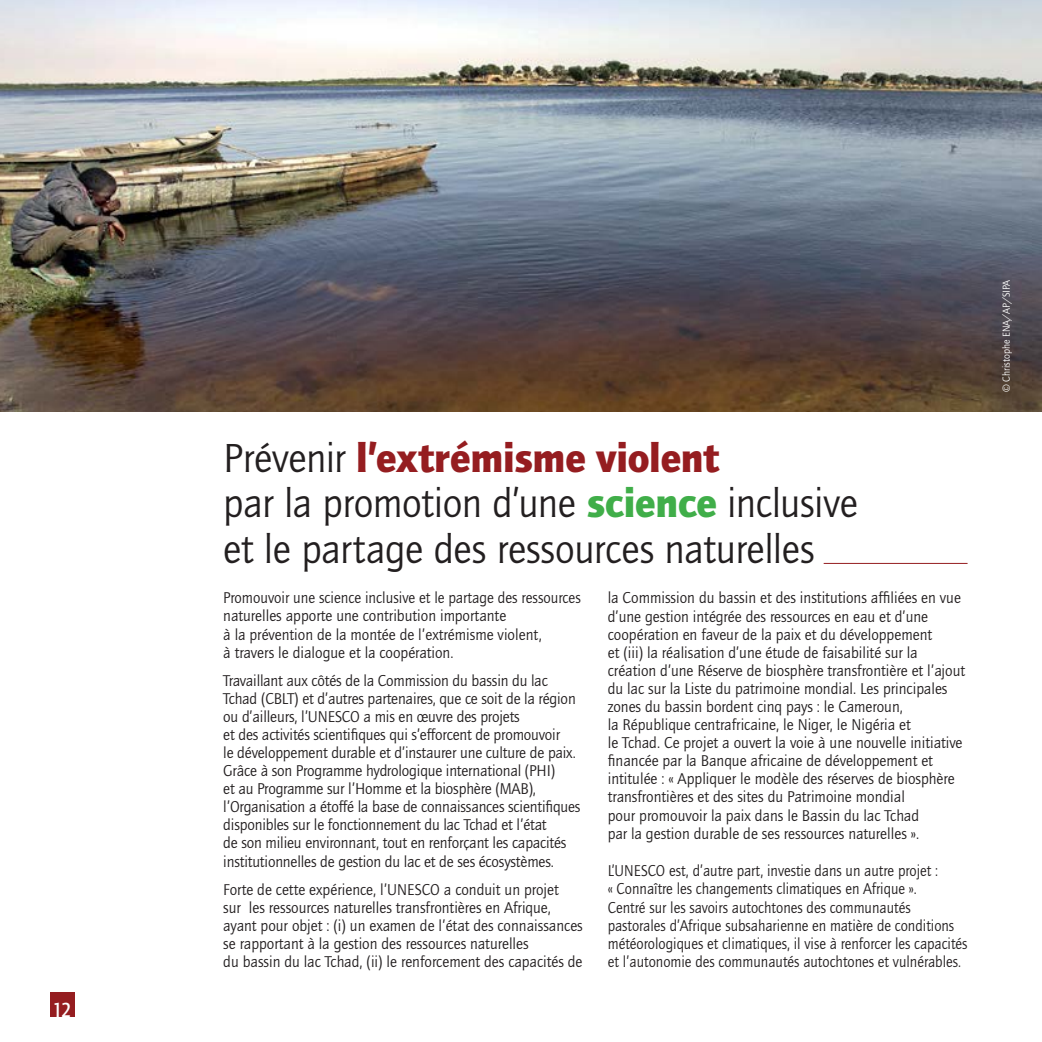
<style>
.page{position:relative;width:1042px;height:1042px;background:#fff}
.page>*{position:absolute;margin:0;border:0;box-sizing:border-box;transform-origin:0 0}
.t1{font:42px/45.7px "Quay Sans ITC Std";letter-spacing:-.01em;color:#231f20}
.t2{font:500 21px "Quay Sans ITC Std";color:#fff;scale:.9 1}
.t3{font:16.1px/18px "Quay Sans ITC Std";color:#231f20}
.t4{font:16.1px/18px "Quay Sans ITC Std";color:#231f20;scale:.93 1}
.t5{font:16.1px/18px "Quay Sans ITC Std";color:#231f20;scale:.95 1}
.t6{font:10.5px "Quay Sans ITC Std";color:#fff}
.s1{font-weight:900;color:#951d20}
.s2{font-weight:900;color:#40ae49}
</style>
<div class="page">
<div style="left:50px;top:992px;width:24px;height:25px;background:#951d20"></div>
<hr style="left:823px;top:563px;width:144px;height:1px;background:#951d20">
<img style="left:0;top:0;width:1042px;height:412px">
<h2 class="t2" style="left:53px;top:998px;width:23px">12</h2>
<h1 class="t1" style="left:223px;top:435px;width:636px">Prévenir <span class="s1">l’extrémisme violent<br></span>par la promotion d’une <span class="s2">science</span> inclusive et le partage des ressources naturelles</h1>
<p class="t5" style="left:223px;top:589px;width:378px">Promouvoir une science inclusive et le partage des ressources naturelles apporte une contribution importante<br>à la prévention de la montée de l’extrémisme violent,<br>à travers le dialogue et la coopération.</p>
<p class="t3" style="left:223px;top:671px;width:359px">Travaillant aux côtés de la Commission du bassin du lac Tchad (CBLT) et d’autres partenaires, que ce soit de la région ou d’ailleurs, l’UNESCO a mis en œuvre des projets<br>et des activités scientifiques qui s’efforcent de promouvoir<br>le développement durable et d’instaurer une culture de paix.<br>Grâce à son Programme hydrologique international (PHI)<br>et au Programme sur l’Homme et la biosphère (MAB), l’Organisation a étoffé la base de connaissances scientifiques disponibles sur le fonctionnement du lac Tchad et l’état<br>de son milieu environnant, tout en renforçant les capacités institutionnelles de gestion du lac et de ses écosystèmes.</p>
<p class="t3" style="left:223px;top:880px;width:361px">Forte de cette expérience, l’UNESCO a conduit un projet<br>sur les ressources naturelles transfrontières en Afrique, ayant pour objet : (i) un examen de l’état des connaissances se rapportant à la gestion des ressources naturelles<br>du bassin du lac Tchad, (ii) le renforcement des capacités de</p>
<p class="t3" style="left:608px;top:589px;width:359px">la Commission du bassin et des institutions affiliées en vue d’une gestion intégrée des ressources en eau et d’une coopération en faveur de la paix et du développement<br>et (iii) la réalisation d’une étude de faisabilité sur la création d’une Réserve de biosphère transfrontière et l’ajout du lac sur la Liste du patrimoine mondial. Les principales zones du bassin bordent cinq pays : le Cameroun,<br>la République centrafricaine, le Niger, le Nigéria et<br>le Tchad. Ce projet a ouvert la voie à une nouvelle initiative financée par la Banque africaine de développement et intitulée : « Appliquer le modèle des réserves de biosphère transfrontières et des sites du Patrimoine mondial<br>pour promouvoir la paix dans le Bassin du lac Tchad<br>par la gestion durable de ses ressources naturelles ».</p>
<p class="t4" style="left:608px;top:862px;width:388px">L’UNESCO est, d’autre part, investie dans un autre projet :<br>« Connaître les changements climatiques en Afrique ».<br>Centré sur les savoirs autochtones des communautés pastorales d’Afrique subsaharienne en matière de conditions météorologiques et climatiques, il vise à renforcer les capacités et l’autonomie des communautés autochtones et vulnérables.</p>
<p class="t6" style="left:1000px;top:392px;width:114px;rotate:-90deg">© Christophe ENA/AP/SIPA</p>
</div>
